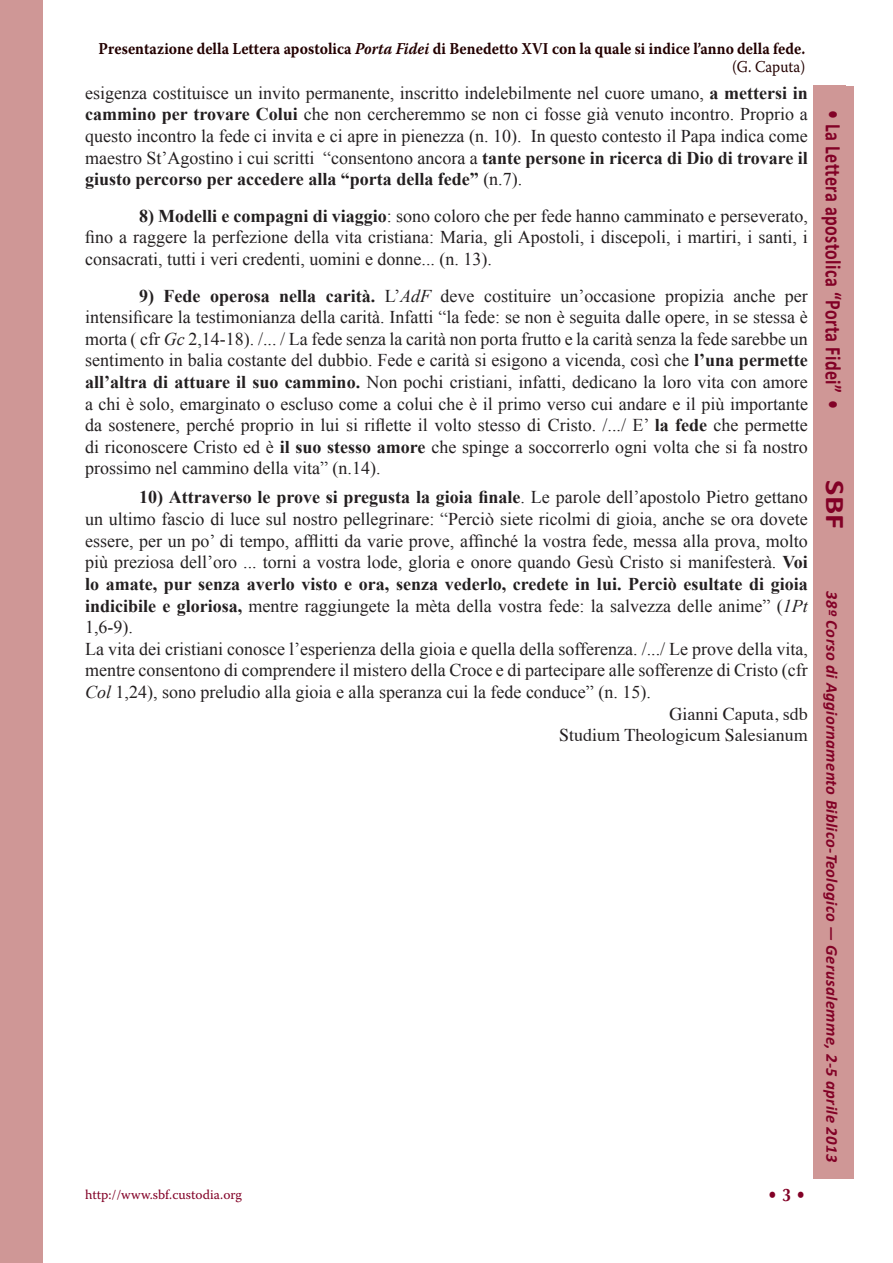
<style>
.page{position:relative;width:893px;height:1263px;background:#fff}
.page>*{position:absolute;margin:0;border:0;box-sizing:border-box;transform-origin:0 0}
.t1{font:700 27px "Calibri";color:#820126;scale:1.2 1}
.t2{font:700 22.5px "Calibri";letter-spacing:.025em;color:#820126;scale:.8 1}
.t3{font:700 18.15px "Optima";color:#820126;scale:.91 1}
.t4{font:18px/21.6px "Times New Roman";color:#231f20;text-align:justify}
.t5{font:18px/21.6px "Times";color:#231f20;text-align:right}
.t6{font:700 16.5px/18px "Warnock Pro";color:#230000;text-align:right;scale:.91 1}
.t7{font:italic 700 16.5px "Calibri";letter-spacing:.025em;color:#820126}
.t8{font:13.5px "Warnock Pro";color:#820126}
.s1{font-style:italic}
.s2{font-weight:400}
.s3{font-weight:700}
</style>
<div class="page">
<div style="left:0;top:0;width:43px;height:1263px;background:#cf9796"></div>
<div style="left:821px;top:86px;width:33px;height:1092px;background:#cf9796"></div>
<div style="left:813px;top:422px;width:26px;height:165px;background:#cf9796"></div>
<div style="left:813px;top:574px;width:26px;height:604px;background:#cf9796"></div>
<div style="left:813px;top:86px;width:33px;height:348px;background:#cf9796"></div>
<p class="t6" style="left:99px;top:39px;width:778px">Presentazione della Lettera apostolica <span class="s1">Porta Fidei</span> di Benedetto XVI con la quale si indice l’anno della fede. <span class="s2">(G. Caputa)</span></p>
<p class="t4" style="left:85px;top:82px;width:724px">esigenza costituisce un invito permanente, inscritto indelebilmente nel cuore umano, <span class="s3">a mettersi in cammino per trovare Colui</span> che non cercheremmo se non ci fosse già venuto incontro. Proprio a questo incontro la fede ci invita e ci apre in pienezza (n. 10). In questo contesto il Papa indica come maestro St’Agostino i cui scritti “consentono ancora a <span class="s3">tante persone in ricerca di Dio di trovare il giusto percorso per accedere alla “porta della fede”</span> (n.7).</p>
<p class="t4" style="left:85px;top:205px;width:724px;text-indent:54px"><span class="s3">8) Modelli e compagni di viaggio</span>: sono coloro che per fede hanno camminato e perseverato, fino a raggere la perfezione della vita cristiana: Maria, gli Apostoli, i discepoli, i martiri, i santi, i consacrati, tutti i veri credenti, uomini e donne... (n. 13).</p>
<p class="t4" style="left:85px;top:284px;width:724px;text-indent:54px"><span class="s3">9) Fede operosa nella carità.</span> L’<span class="s1">AdF</span> deve costituire un’occasione propizia anche per intensificare la testimonianza della carità. Infatti “la fede: se non è seguita dalle opere, in se stessa è morta ( cfr <span class="s1">Gc</span> 2,14-18). /... / La fede senza la carità non porta frutto e la carità senza la fede sarebbe un sentimento in balia costante del dubbio. Fede e carità si esigono a vicenda, così che <span class="s3">l’una permette all’altra di attuare il suo cammino.</span> Non pochi cristiani, infatti, dedicano la loro vita con amore a chi è solo, emarginato o escluso come a colui che è il primo verso cui andare e il più importante da sostenere, perché proprio in lui si riflette il volto stesso di Cristo. /.../ E’ <span class="s3">la fede</span> che permette di riconoscere Cristo ed è <span class="s3">il suo stesso amore</span> che spinge a soccorrerlo ogni volta che si fa nostro prossimo nel cammino della vita” (n.14).</p>
<p class="t4" style="left:85px;top:486px;width:724px;text-align:left;text-indent:54px"><span class="s3">10) Attraverso le prove si pregusta la gioia finale</span>. Le parole dell’apostolo Pietro gettano un ultimo fascio di luce sul nostro pellegrinare: “Perciò siete ricolmi di gioia, anche se ora dovete essere, per un po’ di tempo, afflitti da varie prove, affinché la vostra fede, messa alla prova, molto più preziosa dell’oro ... torni a vostra lode, gloria e onore quando Gesù Cristo si manifesterà. <span class="s3">Voi lo amate, pur senza averlo visto e ora, senza vederlo, credete in lui. Perciò esultate di gioia indicibile e gloriosa,</span> mentre raggiungete la mèta della vostra fede: la salvezza delle anime” (<span class="s1">1Pt </span>1,6-9).<br>La vita dei cristiani conosce l’esperienza della gioia e quella della sofferenza. /.../ Le prove della vita, mentre consentono di comprendere il mistero della Croce e di partecipare alle sofferenze di Cristo (cfr <span class="s1">Col</span> 1,24), sono preludio alla gioia e alla speranza cui la fede conduce” (n. 15).</p>
<p class="t5" style="left:559px;top:701px;width:250px">Gianni Caputa, sdb<br>Studium Theologicum Salesianum</p>
<p class="t8" style="left:85px;top:1186px;width:158px">http://www.sbf.custodia.org</p>
<p class="t3" style="left:767px;top:1184px;width:44px">• 3 •</p>
<p class="t2" style="left:847px;top:110px;width:375px;rotate:90deg">• La Lettera apostolica “Porta Fidei” •</p>
<h1 class="t1" style="left:852px;top:480px;width:43px;rotate:90deg">SBF</h1>
<p class="t7" style="left:842px;top:591px;width:572px;rotate:90deg">38º Corso di Aggiornamento Biblico-Teologico — Gerusalemme, 2-5 aprile 2013</p>
</div>
